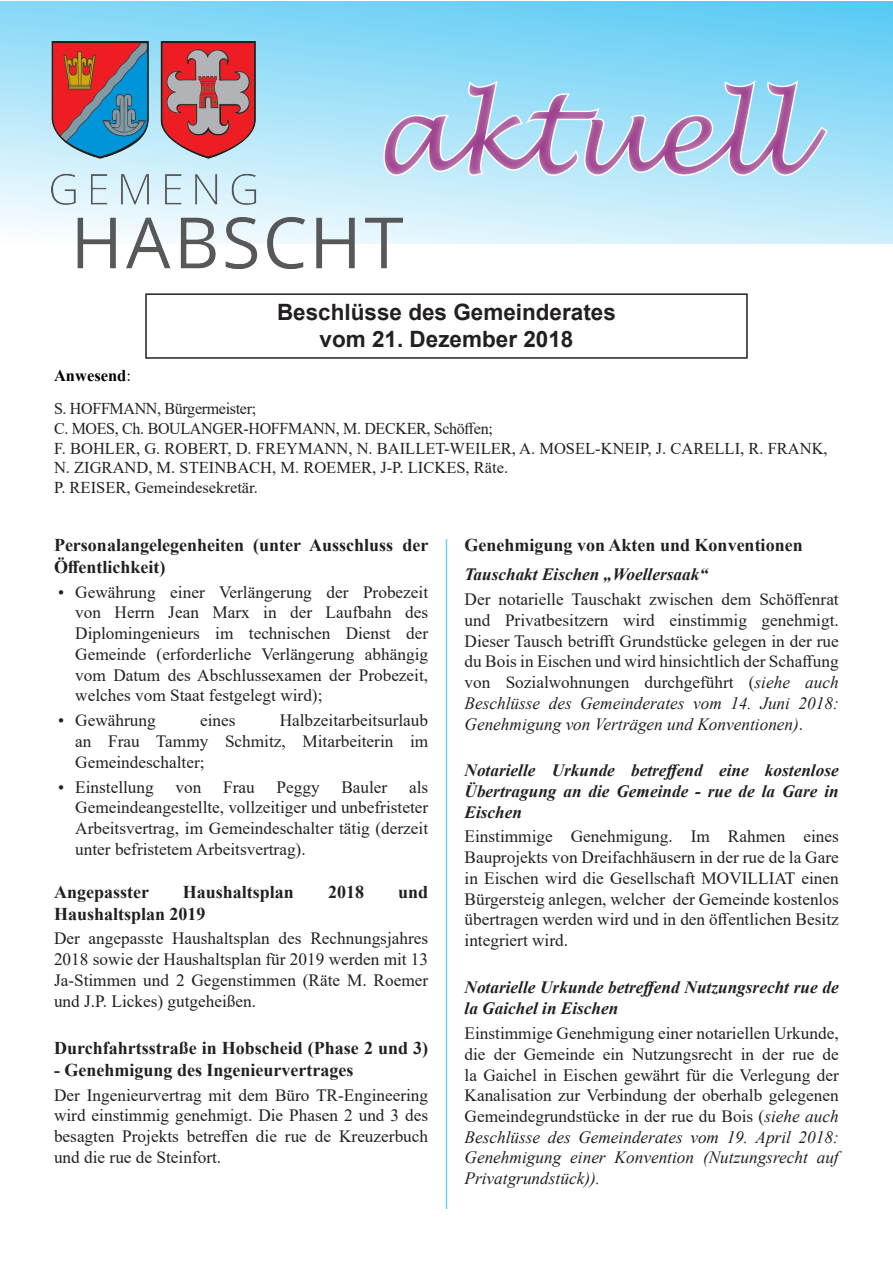
<style>
.page{position:relative;width:893px;height:1263px;background:#fff}
.page>*{position:absolute;margin:0;border:0;box-sizing:border-box;transform-origin:0 0}
.t1{font:italic 105px "Lucida Handwriting";color:#9c3e8c}
.t2{font:700 22.5px/27px "Arial";color:#231f20;text-align:center}
.t3{font:700 18px/21.6px "Times New Roman";color:#231f20}
.t4{font:17.25px/20.7px "Times New Roman";color:#231f20;text-align:justify}
.t5{font:italic 700 17.25px/20.7px "Times New Roman";color:#231f20;text-align:justify}
.txt_F{font:16.5px/19.8px "Times New Roman";color:#231f20}
.txt_F-2{font:16.5px/19.8px "Times New Roman";letter-spacing:-.02em;color:#231f20}
.txt_F-3{font:700 16.5px "Times New Roman";color:#000}
.s1{font-weight:400}
.s2{font-style:italic}
</style>
<div class="page">
<svg style="left:0;top:1px;width:893px;height:242px;background:#95dcf7"></svg>
<img style="left:51px;top:42px;width:351px;height:227px">
<div style="left:344px;top:66px;width:549px;height:148px;background:#fff;opacity:.75"></div>
<div style="left:145px;top:293px;width:603px;height:66px;border:2px solid #231f20"></div>
<hr style="left:446px;top:539px;width:1px;height:670px;background:#6bcff6">
<h1 class="t1" style="left:372px;top:72px;width:427px">aktuell</h1>
<p class="t2" style="left:277px;top:299px;width:340px">Beschlüsse des Gemeinderates vom 21. Dezember 2018</p>
<p class="txt_F-3" style="left:54px;top:364px;width:79px">Anwesend<span class="s1">:</span></p>
<p class="txt_F-2" style="left:54px;top:398px;width:440px">S. HOFFMANN, Bürgermeister;<br>C. MOES, Ch. BOULANGER-HOFFMANN, M. DECKER, Schöffen;</p>
<p class="txt_F" style="left:54px;top:438px;width:775px">F. BOHLER, G. ROBERT, D. FREYMANN, N. BAILLET-WEILER, A. MOSEL-KNEIP, J. CARELLI, R. FRANK,<br>N. ZIGRAND, M. STEINBACH, M. ROEMER, J-P. LICKES, Räte.</p>
<p class="txt_F" style="left:54px;top:477px;width:205px">P. REISER, Gemeindesekretär.</p>
<p class="t3" style="left:54px;top:534px;width:376px">Personalangelegenheiten (unter Ausschluss der<br>Öffentlichkeit)</p>
<p class="t4" style="left:75px;top:581px;width:354px;text-indent:-17px">• Gewährung einer Verlängerung der Probezeit von Herrn Jean Marx in der Laufbahn des Diplomingenieurs im technischen Dienst der Gemeinde (erforderliche Verlängerung abhängig vom Datum des Abschlussexamen der Probezeit, welches vom Staat festgelegt wird);</p>
<p class="t4" style="left:58px;top:709px;width:99px">• Gewährung</p>
<p class="t4" style="left:200px;top:709px;width:37px">eines</p>
<p class="t4" style="left:75px;top:709px;width:354px;text-indent:204px">Halbzeitarbeitsurlaub an Frau Tammy Schmitz, Mitarbeiterin im Gemeindeschalter;</p>
<p class="t4" style="left:58px;top:776px;width:97px">• Einstellung</p>
<p class="t4" style="left:176px;top:776px;width:27px">von</p>
<p class="t4" style="left:223px;top:776px;width:33px">Frau</p>
<p class="t4" style="left:276px;top:776px;width:45px">Peggy</p>
<p class="t4" style="left:341px;top:776px;width:47px">Bauler</p>
<p class="t4" style="left:75px;top:776px;width:354px;text-indent:334px">als Gemeindeangestellte, vollzeitiger und unbefristeter Arbeitsvertrag, im Gemeindeschalter tätig (derzeit unter befristetem Arbeitsvertrag).</p>
<p class="t3" style="left:54px;top:880px;width:96px">Angepasster</p>
<p class="t3" style="left:183px;top:880px;width:113px">Haushaltsplan</p>
<p class="t3" style="left:328px;top:880px;width:37px">2018</p>
<p class="t3" style="left:398px;top:880px;width:32px">und</p>
<p class="t3" style="left:54px;top:902px;width:153px">Haushaltsplan 2019</p>
<p class="t4" style="left:54px;top:928px;width:376px">Der angepasste Haushaltsplan des Rechnungsjahres 2018 sowie der Haushaltsplan für 2019 werden mit 13<br>Ja-Stimmen und 2 Gegenstimmen (Räte M. Roemer und J.P. Lickes) gutgeheißen.</p>
<p class="t3" style="left:54px;top:1037px;width:376px">Durchfahrtsstraße in Hobscheid (Phase 2 und 3)</p>
<p class="t3" style="left:54px;top:1058px;width:301px">- Genehmigung des Ingenieurvertrages</p>
<p class="t4" style="left:54px;top:1084px;width:376px">Der Ingenieurvertrag mit dem Büro TR-Engineering wird einstimmig genehmigt. Die Phasen 2 und 3 des besagten Projekts betreffen die rue de Kreuzerbuch und die rue de Steinfort.</p>
<p class="t3" style="left:465px;top:534px;width:340px">Genehmigung von Akten und Konventionen</p>
<p class="t5" style="left:465px;top:564px;width:245px">Tauschakt Eischen „Woellersaak“</p>
<p class="t4" style="left:465px;top:589px;width:376px">Der notarielle Tauschakt zwischen dem Schöffenrat und Privatbesitzern wird einstimmig genehmigt.<br>Dieser Tausch betrifft Grundstücke gelegen in der rue du Bois in Eischen und wird hinsichtlich der Schaffung von Sozialwohnungen durchgeführt (<span class="s2">siehe auch Beschlüsse des Gemeinderates vom 14. Juni 2018:<br>Genehmigung von Verträgen und Konventionen)</span>.</p>
<p class="t5" style="left:465px;top:759px;width:376px">Notarielle Urkunde betreffend eine kostenlose Übertragung an die Gemeinde - rue de la Gare in Eischen</p>
<p class="t4" style="left:465px;top:826px;width:376px">Einstimmige Genehmigung. Im Rahmen eines Bauprojekts von Dreifachhäusern in der rue de la Gare in Eischen wird die Gesellschaft MOVILLIAT einen Bürgersteig anlegen, welcher der Gemeinde kostenlos übertragen werden wird und in den öffentlichen Besitz integriert wird.</p>
<p class="t5" style="left:465px;top:975px;width:376px;line-height:21.6px">Notarielle Urkunde betreffend Nutzungsrecht rue de la Gaichel in Eischen</p>
<p class="t4" style="left:465px;top:1022px;width:376px">Einstimmige Genehmigung einer notariellen Urkunde, die der Gemeinde ein Nutzungsrecht in der rue de la Gaichel in Eischen gewährt für die Verlegung der Kanalisation zur Verbindung der oberhalb gelegenen Gemeindegrundstücke in der rue du Bois (<span class="s2">siehe auch Beschlüsse des Gemeinderates vom 19. April 2018:<br>Genehmigung einer Konvention (Nutzungsrecht auf Privatgrundstück)).</span></p>
</div>
